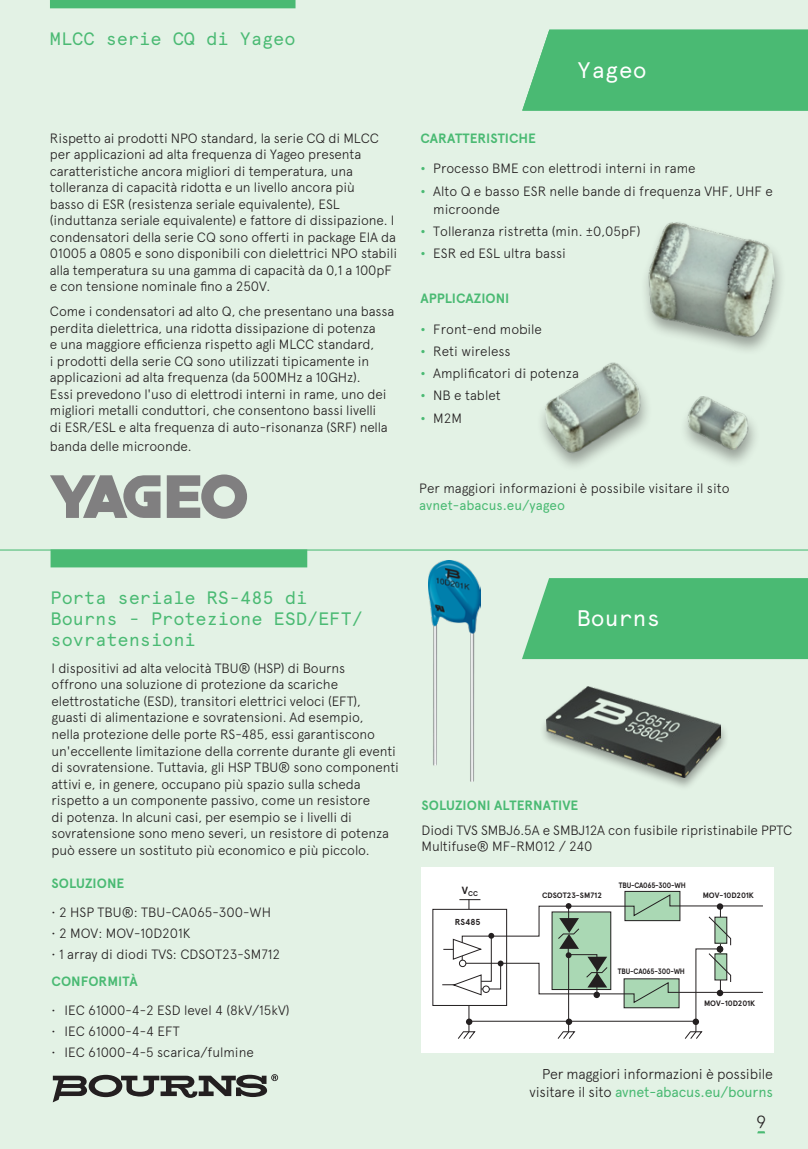
<style>
.page{position:relative;width:808px;height:1149px;background:#fff}
.page>*{position:absolute;margin:0;border:0;box-sizing:border-box;transform-origin:0 0}
.Subhead_Apercu_Pro_B{font:22.5px "Apercu Avnet Mono";color:#fff}
.HEADERS_DW{font:18px/21px "Apercu Avnet Mono";color:#4aba73}
.t1{font:300 17.7px "Apercu Pro";color:#231f20}
.Body_Apercu_Pro_Ligh{font:300 14.25px/18.8px "Apercu Pro";letter-spacing:-.015em;color:#231f20;text-align:right}
.bullets_DW{font:300 13.5px/16.5px "Apercu Pro";letter-spacing:-.01em;color:#231f20}
.Body_Apercu_Pro_Ligh-2{font:300 13.5px/16.5px "Apercu Pro";letter-spacing:-.01em;color:#231f20}
.F___B_DW{font:700 13.5px "Apercu Pro";color:#4aba73}
.bullets_DW-2{font:700 13.5px "Apercu Pro";color:#4aba73}
.t2{font:700 8.7px "Apercu Avnet";color:#231f20}
.t3{font:700 7.8px "Apercu Avnet";letter-spacing:-.02em;color:#231f20}
.t4{font:700 7.8px "Apercu Avnet";letter-spacing:-.02em;color:#231f20;scale:.9 1}
.t5{font:700 6.9px "Apercu Avnet";color:#231f20}
.s1{font-weight:700;color:#4aba73}
.s2{font-weight:400;color:#4aba73}
</style>
<div class="page">
<div style="left:0;top:0;width:808px;height:1148px;background:#e3f2e5"></div>
<div style="left:50px;top:0;width:245px;height:8px;background:#4aba73"></div>
<svg style="left:50px;top:474px;width:197px;height:44px"></svg>
<img style="left:541px;top:222px;width:241px;height:245px">
<div style="left:522px;top:30px;width:286px;height:81px;background:#4aba73"></div>
<div style="left:522px;top:578px;width:286px;height:81px;background:#4aba73"></div>
<div style="left:51px;top:549px;width:256px;height:18px;background:#4aba73"></div>
<svg style="left:53px;top:1074px;width:225px;height:27px"></svg>
<img style="left:429px;top:560px;width:51px;height:221px">
<div style="left:540px;top:685px;width:189px;height:105px;background:#231f20;opacity:.4"></div>
<img style="left:546px;top:686px;width:174px;height:91px">
<hr style="left:0;top:549px;width:808px;height:1px;background:#4aba73">
<div style="left:422px;top:866px;width:352px;height:186px;background:#fff"></div>
<div style="left:625px;top:891px;width:55px;height:29px;background:#aad8b4"></div>
<div style="left:624px;top:890px;width:56px;height:30px;border:1px solid #231f20"></div>
<hr style="left:442px;top:984px;width:35px;height:1px;background:#231f20">
<svg style="left:443px;top:893px;width:320px;height:146px"></svg>
<p class="HEADERS_DW" style="left:50px;top:26px;width:247px">MLCC serie CQ di Yageo</p>
<p class="bullets_DW" style="left:50px;top:128px;width:349px">Rispetto ai prodotti NPO standard, la serie CQ di MLCC per applicazioni ad alta frequenza di Yageo presenta caratteristiche ancora migliori di temperatura, una tolleranza di capacità ridotta e un livello ancora più<br>basso di ESR (resistenza seriale equivalente), ESL (induttanza seriale equivalente) e fattore di dissipazione. I condensatori della serie CQ sono offerti in package EIA da 01005 a 0805 e sono disponibili con dielettrici NPO stabili alla temperatura su una gamma di capacità da 0,1 a 100pF e con tensione nominale fino a 250V.</p>
<p class="bullets_DW" style="left:50px;top:302px;width:346px">Come i condensatori ad alto Q, che presentano una bassa perdita dielettrica, una ridotta dissipazione di potenza<br>e una maggiore efficienza rispetto agli MLCC standard,<br>i prodotti della serie CQ sono utilizzati tipicamente in applicazioni ad alta frequenza (da 500MHz a 10GHz).<br>Essi prevedono l'uso di elettrodi interni in rame, uno dei migliori metalli conduttori, che consentono bassi livelli<br>di ESR/ESL e alta frequenza di auto-risonanza (SRF) nella</p>
<p class="bullets_DW" style="left:50px;top:436px;width:143px">banda delle microonde.</p>
<p class="Subhead_Apercu_Pro_B" style="left:577px;top:53px;width:71px">Yageo</p>
<p class="bullets_DW-2" style="left:420px;top:128px;width:117px">CARATTERISTICHE</p>
<p class="bullets_DW" style="left:420px;top:159px;width:277px"><span class="s1">•</span> Processo BME con elettrodi interni in rame</p>
<p class="bullets_DW" style="left:433px;top:181px;width:341px;line-height:18px;text-indent:-13px"><span class="s1">•</span> Alto Q e basso ESR nelle bande di frequenza VHF, UHF e microonde</p>
<p class="bullets_DW" style="left:420px;top:222px;width:222px"><span class="s1">•</span> Tolleranza ristretta (min. ±0,05pF)</p>
<p class="bullets_DW" style="left:420px;top:244px;width:147px"><span class="s1">•</span> ESR ed ESL ultra bassi</p>
<p class="F___B_DW" style="left:420px;top:288px;width:90px">APPLICAZIONI</p>
<p class="bullets_DW" style="left:420px;top:319px;width:123px"><span class="s1">•</span> Front-end mobile</p>
<p class="bullets_DW" style="left:420px;top:341px;width:92px"><span class="s1">•</span> Reti wireless</p>
<p class="bullets_DW" style="left:420px;top:364px;width:160px"><span class="s1">•</span> Amplificatori di potenza</p>
<p class="bullets_DW" style="left:420px;top:386px;width:82px"><span class="s1">•</span> NB e tablet</p>
<p class="bullets_DW" style="left:420px;top:408px;width:43px"><span class="s1">•</span> M2M</p>
<p class="Body_Apercu_Pro_Ligh-2" style="left:419px;top:479px;width:312px">Per maggiori informazioni è possibile visitare il sito <span class="s2">avnet-abacus.eu/yageo</span></p>
<p class="HEADERS_DW" style="left:51px;top:585px;width:314px">Porta seriale RS-485 di<br>Bourns - Protezione ESD/EFT/ sovratensioni</p>
<p class="Body_Apercu_Pro_Ligh-2" style="left:52px;top:658px;width:349px">I dispositivi ad alta velocità TBU® (HSP) di Bourns<br>offrono una soluzione di protezione da scariche elettrostatiche (ESD), transitori elettrici veloci (EFT), guasti di alimentazione e sovratensioni. Ad esempio,<br>nella protezione delle porte RS-485, essi garantiscono un'eccellente limitazione della corrente durante gli eventi di sovratensione. Tuttavia, gli HSP TBU® sono componenti attivi e, in genere, occupano più spazio sulla scheda rispetto a un componente passivo, come un resistore<br>di potenza. In alcuni casi, per esempio se i livelli di sovratensione sono meno severi, un resistore di potenza può essere un sostituto più economico e più piccolo.</p>
<p class="F___B_DW" style="left:52px;top:872px;width:74px">SOLUZIONE</p>
<p class="bullets_DW" style="left:52px;top:902px;width:221px">• 2 HSP TBU®: TBU-CA065-300-WH</p>
<p class="bullets_DW" style="left:52px;top:923px;width:140px">• 2 MOV: MOV-10D201K</p>
<p class="bullets_DW" style="left:52px;top:944px;width:230px">• 1 array di diodi TVS: CDSOT23-SM712</p>
<p class="F___B_DW" style="left:52px;top:970px;width:88px">CONFORMITÀ</p>
<p class="bullets_DW" style="left:52px;top:1000px;width:239px">• IEC 61000-4-2 ESD level 4 (8kV/15kV)</p>
<p class="bullets_DW" style="left:52px;top:1021px;width:130px">• IEC 61000-4-4 EFT</p>
<p class="bullets_DW" style="left:52px;top:1042px;width:204px">• IEC 61000-4-5 scarica/fulmine</p>
<p class="Subhead_Apercu_Pro_B" style="left:577px;top:601px;width:85px">Bourns</p>
<p class="F___B_DW" style="left:422px;top:794px;width:158px">SOLUZIONI ALTERNATIVE</p>
<p class="Body_Apercu_Pro_Ligh-2" style="left:422px;top:820px;width:372px">Diodi TVS SMBJ6.5A e SMBJ12A con fusibile ripristinabile PPTC<br>Multifuse® MF-RM012 / 240</p>
<p class="t5" style="left:462px;top:888px;width:18px"><sup>V</sup>CC</p>
<p class="t2" style="left:455px;top:915px;width:27px">RS485</p>
<p class="t3" style="left:542px;top:889px;width:61px">CDSOT23-SM712</p>
<p class="t4" style="left:619px;top:879px;width:76px">TBU-CA065-300-WH</p>
<p class="t3" style="left:703px;top:889px;width:53px">MOV-10D201K</p>
<p class="t4" style="left:618px;top:965px;width:76px">TBU-CA065-300-WH</p>
<p class="t3" style="left:704px;top:996px;width:53px">MOV-10D201K</p>
<p class="Body_Apercu_Pro_Ligh" style="left:530px;top:1062px;width:245px">Per maggiori informazioni è possibile visitare il sito <span class="s2">avnet-abacus.eu/bourns</span></p>
<h3 class="t1" style="left:756px;top:1108px;width:12px">9</h3>
</div>
